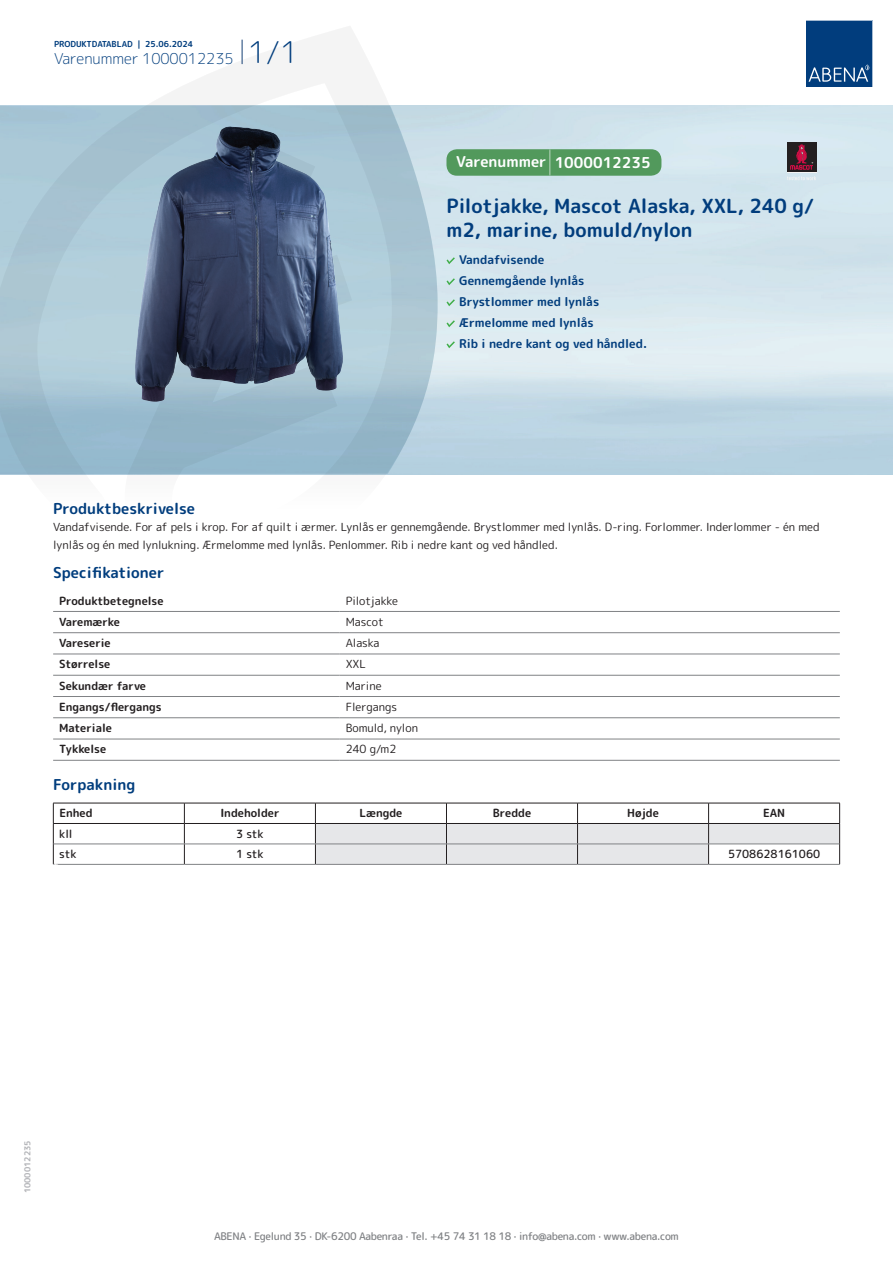
<style>
.page{position:relative;width:893px;height:1263px;background:#fff}
.page>*{position:absolute;margin:0;border:0;box-sizing:border-box;transform-origin:0 0}
.t1{font:700 19.5px/24px "Rounded Mplus 1 c";color:#013d7d}
.t2{font:700 15px "Rounded Mplus 1 c";color:#013d7d}
.t3{font:300 15px "Rounded Mplus 1 c";color:#013d7d}
.t4{font:700 15px "Rounded Mplus 1 c";color:#fff}
.t5{font:700 12px/21px "Rounded Mplus 1 c";color:#013d7d}
.t6{font:11.25px/18px "Rounded Mplus 1 c";color:#231f20}
.t7{font:700 11.25px "Rounded Mplus 1 c";color:#231f20}
.t8{font:500 11.25px "Rounded Mplus 1 c";color:#231f20}
.t9{font:500 10.5px "Rounded Mplus 1 c";letter-spacing:-.03em;color:#808285}
.t10{font:700 10.5px "Rounded Mplus 1 c";color:#fff}
.t11{font:700 8.25px "Rounded Mplus 1 c";color:#013d7d}
.t12{font:700 8.25px "Rounded Mplus 1 c";color:#b2b3b7}
.s1{font-size:30px}
.s2{font-size:25.5px}
</style>
<div class="page">
<img style="left:439px;top:106px;width:454px;height:368px">
<svg style="left:0;top:26px;width:439px;height:449px"></svg>
<svg style="left:0;top:106px;width:438px;height:368px;background:#a0bdcd"></svg>
<svg style="left:242px;top:40px;width:1px;height:24px"></svg>
<svg style="left:806px;top:20px;width:67px;height:67px;background:#144b86"></svg>
<img style="left:135px;top:127px;width:161px;height:275px">
<hr style="left:53px;top:611px;width:287px;height:1px;background:#808285">
<hr style="left:340px;top:611px;width:500px;height:1px;background:#808285">
<hr style="left:53px;top:632px;width:287px;height:1px;background:#808285">
<hr style="left:340px;top:632px;width:500px;height:1px;background:#808285">
<hr style="left:53px;top:654px;width:287px;height:1px;background:#808285">
<hr style="left:340px;top:654px;width:500px;height:1px;background:#808285">
<hr style="left:53px;top:675px;width:287px;height:1px;background:#808285">
<hr style="left:340px;top:675px;width:500px;height:1px;background:#808285">
<hr style="left:53px;top:696px;width:287px;height:1px;background:#808285">
<hr style="left:340px;top:696px;width:500px;height:1px;background:#808285">
<hr style="left:53px;top:717px;width:287px;height:1px;background:#808285">
<hr style="left:340px;top:717px;width:500px;height:1px;background:#808285">
<hr style="left:53px;top:739px;width:287px;height:1px;background:#808285">
<hr style="left:340px;top:739px;width:500px;height:1px;background:#808285">
<hr style="left:53px;top:760px;width:287px;height:1px;background:#808285">
<hr style="left:340px;top:760px;width:500px;height:1px;background:#808285">
<hr style="left:53px;top:803px;width:131px;height:1px;background:#231f20">
<hr style="left:184px;top:803px;width:131px;height:1px;background:#231f20">
<hr style="left:53px;top:823px;width:131px;height:1px;background:#231f20">
<hr style="left:184px;top:823px;width:131px;height:1px;background:#231f20">
<svg style="left:53px;top:803px;width:1px;height:61px"></svg>
<svg style="left:184px;top:803px;width:1px;height:61px"></svg>
<svg style="left:315px;top:803px;width:525px;height:61px"></svg>
<hr style="left:54px;top:844px;width:130px;height:1px;background:#808285">
<hr style="left:184px;top:844px;width:131px;height:1px;background:#808285">
<hr style="left:315px;top:844px;width:131px;height:1px;background:#808285">
<hr style="left:446px;top:844px;width:131px;height:1px;background:#808285">
<hr style="left:577px;top:844px;width:132px;height:1px;background:#808285">
<hr style="left:709px;top:844px;width:130px;height:1px;background:#808285">
<hr style="left:53px;top:864px;width:131px;height:1px;background:#808285">
<hr style="left:184px;top:864px;width:131px;height:1px;background:#808285">
<hr style="left:315px;top:864px;width:131px;height:1px;background:#808285">
<hr style="left:446px;top:864px;width:131px;height:1px;background:#808285">
<hr style="left:577px;top:864px;width:132px;height:1px;background:#808285">
<hr style="left:709px;top:864px;width:131px;height:1px;background:#808285">
<svg style="left:446px;top:257px;width:9px;height:7px"></svg>
<svg style="left:446px;top:278px;width:9px;height:7px"></svg>
<svg style="left:446px;top:299px;width:9px;height:7px"></svg>
<svg style="left:446px;top:320px;width:9px;height:7px"></svg>
<svg style="left:446px;top:341px;width:9px;height:7px"></svg>
<div style="left:446px;top:149px;width:215px;height:27px;background:#52995c;border-radius:10px"></div>
<div style="left:787px;top:142px;width:29px;height:30px;background:#231f20"></div>
<svg style="left:787px;top:176px;width:29px;height:4px"></svg>
<svg style="left:790px;top:144px;width:23px;height:26px"></svg>
<p class="t11" style="left:54px;top:38px;width:141px">PRODUKTDATABLAD | 25.06.2024</p>
<h2 class="t3" style="left:54px;top:48px;width:246px">Varenummer 1000012235 <span class="s1">1/1</span></h2>
<h2 class="t4" style="left:456px;top:152px;width:196px">Varenummer <span class="s2">|</span> 1000012235</h2>
<h1 class="t1" style="left:446px;top:194px;width:369px">Pilotjakke, Mascot Alaska, XXL, 240 g/ m2, marine, bomuld/nylon</h1>
<p class="t5" style="left:459px;top:249px;width:189px">Vandafvisende<br>Gennemgående lynlås<br>Brystlommer med lynlås<br>Ærmelomme med lynlås<br>Rib i nedre kant og ved håndled.</p>
<h2 class="t2" style="left:53px;top:498px;width:143px">Produktbeskrivelse</h2>
<p class="t6" style="left:53px;top:517px;width:768px">Vandafvisende. For af pels i krop. For af quilt i ærmer. Lynlås er gennemgående. Brystlommer med lynlås. D-ring. Forlommer. Inderlommer - én med lynlås og én med lynlukning. Ærmelomme med lynlås. Penlommer. Rib i nedre kant og ved håndled.</p>
<h2 class="t2" style="left:53px;top:562px;width:113px">Specifikationer</h2>
<p class="t7" style="left:59px;top:592px;width:106px">Produktbetegnelse</p>
<p class="t6" style="left:346px;top:591px;width:54px">Pilotjakke</p>
<p class="t7" style="left:59px;top:614px;width:62px">Varemærke</p>
<p class="t6" style="left:346px;top:613px;width:40px">Mascot</p>
<p class="t7" style="left:59px;top:635px;width:53px">Vareserie</p>
<p class="t6" style="left:346px;top:634px;width:35px">Alaska</p>
<p class="t7" style="left:59px;top:656px;width:53px">Størrelse</p>
<p class="t6" style="left:346px;top:655px;width:22px">XXL</p>
<p class="t7" style="left:59px;top:678px;width:88px">Sekundær farve</p>
<p class="t6" style="left:346px;top:676px;width:37px">Marine</p>
<p class="t7" style="left:59px;top:699px;width:104px">Engangs/flergangs</p>
<p class="t6" style="left:346px;top:698px;width:53px">Flergangs</p>
<p class="t7" style="left:59px;top:720px;width:54px">Materiale</p>
<p class="t6" style="left:346px;top:719px;width:74px">Bomuld, nylon</p>
<p class="t7" style="left:59px;top:741px;width:49px">Tykkelse</p>
<p class="t6" style="left:346px;top:740px;width:52px">240 g/m2</p>
<h2 class="t2" style="left:53px;top:774px;width:84px">Forpakning</h2>
<p class="t7" style="left:59px;top:805px;width:35px">Enhed</p>
<p class="t7" style="left:220px;top:805px;width:61px">Indeholder</p>
<p class="t7" style="left:359px;top:805px;width:44px">Længde</p>
<p class="t7" style="left:493px;top:805px;width:40px">Bredde</p>
<p class="t7" style="left:627px;top:805px;width:33px">Højde</p>
<p class="t7" style="left:763px;top:805px;width:24px">EAN</p>
<p class="t8" style="left:59px;top:826px;width:15px">kll</p>
<p class="t8" style="left:236px;top:826px;width:29px">3 stk</p>
<p class="t8" style="left:59px;top:846px;width:19px">stk</p>
<p class="t8" style="left:236px;top:846px;width:29px">1 stk</p>
<p class="t8" style="left:728px;top:846px;width:94px">5708628161060</p>
<p class="t10" style="left:53px;top:860px;width:7px">*</p>
<p class="t12" style="left:22px;top:1193px;width:54px;rotate:-90deg">1000012235</p>
<p class="t9" style="left:214px;top:1229px;width:466px">ABENA · Egelund 35 · DK-6200 Aabenraa · Tel. +45 74 31 18 18 · info@abena.com · www.abena.com</p>
</div>
